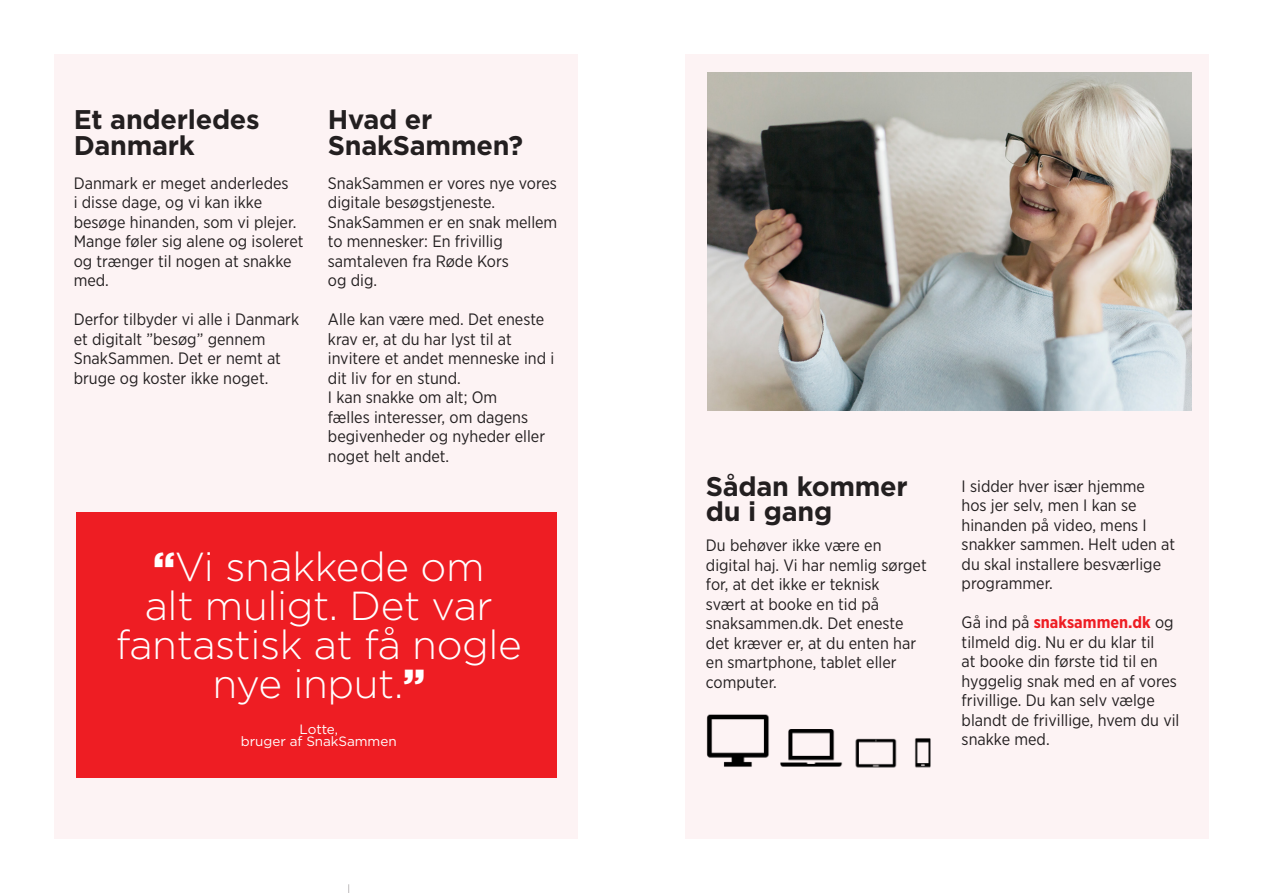
<style>
.page{position:relative;width:1263px;height:893px;background:#fff}
.page>*{position:absolute;margin:0;border:0;box-sizing:border-box;transform-origin:0 0}
.Citat_stor{font:300 40.5px/39px "Gotham";letter-spacing:-.01em;color:#fff;text-align:center}
.overskrift_indhold{font:700 27px/25.5px "Gotham";letter-spacing:-.01em;color:#231f20}
.Brød{font:16.5px/19.5px "Gotham Narrow";color:#231f20}
.kilde{font:13.5px "Gotham";letter-spacing:-.005em;color:#fff}
.s1{font-weight:900}
.s2{font-weight:700;color:#ee1d23}
</style>
<div class="page">
<div style="left:685px;top:54px;width:524px;height:785px;background:#fdf3f4"></div>
<div style="left:54px;top:54px;width:523px;height:785px;background:#fdf3f4"></div>
<img style="left:707px;top:72px;width:484px;height:338px">
<div style="left:77px;top:512px;width:480px;height:266px;background:#ee1d23"></div>
<img style="left:706px;top:714px;width:225px;height:54px">
<p class="overskrift_indhold" style="left:74px;top:107px;width:188px">Et anderledes<br>Danmark</p>
<p class="Brød" style="left:74px;top:173px;width:231px">Danmark er meget anderledes<br>i disse dage, og vi kan ikke besøge hinanden, som vi plejer.<br>Mange føler sig alene og isoleret og trænger til nogen at snakke med.</p>
<p class="Brød" style="left:74px;top:309px;width:227px">Derfor tilbyder vi alle i Danmark et digitalt ”besøg” gennem<br>SnakSammen. Det er nemt at bruge og koster ikke noget.</p>
<p class="overskrift_indhold" style="left:328px;top:107px;width:197px">Hvad er<br>SnakSammen?</p>
<p class="Brød" style="left:328px;top:173px;width:231px">SnakSammen er vores nye vores digitale besøgstjeneste.</p>
<p class="Brød" style="left:328px;top:212px;width:231px">SnakSammen er en snak mellem to mennesker: En frivillig samtaleven fra Røde Kors</p>
<p class="Brød" style="left:328px;top:270px;width:51px">og dig.</p>
<p class="Brød" style="left:328px;top:309px;width:228px">Alle kan være med. Det eneste krav er, at du har lyst til at invitere et andet menneske ind i dit liv for en stund.</p>
<p class="Brød" style="left:328px;top:387px;width:219px">I kan snakke om alt; Om<br>fælles interesser, om dagens begivenheder og nyheder eller noget helt andet.</p>
<p class="Citat_stor" style="left:116px;top:546px;width:408px"><span class="s1">“</span>Vi snakkede om<br>alt muligt. Det var fantastisk at få nogle nye input.<span class="s1">”</span></p>
<p class="kilde" style="left:300px;top:720px;width:40px">Lotte,</p>
<p class="kilde" style="left:241px;top:732px;width:157px">bruger af SnakSammen</p>
<p class="overskrift_indhold" style="left:706px;top:473px;width:203px">Sådan kommer du i gang</p>
<p class="Brød" style="left:706px;top:535px;width:222px">Du behøver ikke være en digital haj. Vi har nemlig sørget for, at det ikke er teknisk<br>svært at booke en tid på snaksammen.dk. Det eneste det kræver er, at du enten har en smartphone, tablet eller computer.</p>
<p class="Brød" style="left:961px;top:476px;width:215px">I sidder hver især hjemme<br>hos jer selv, men I kan se hinanden på video, mens I snakker sammen. Helt uden at du skal installere besværlige programmer.</p>
<p class="Brød" style="left:961px;top:612px;width:219px">Gå ind på <span class="s2">snaksammen.dk</span> og tilmeld dig. Nu er du klar til<br>at booke din første tid til en hyggelig snak med en af vores frivillige. Du kan selv vælge blandt de frivillige, hvem du vil snakke med.</p>
</div>
